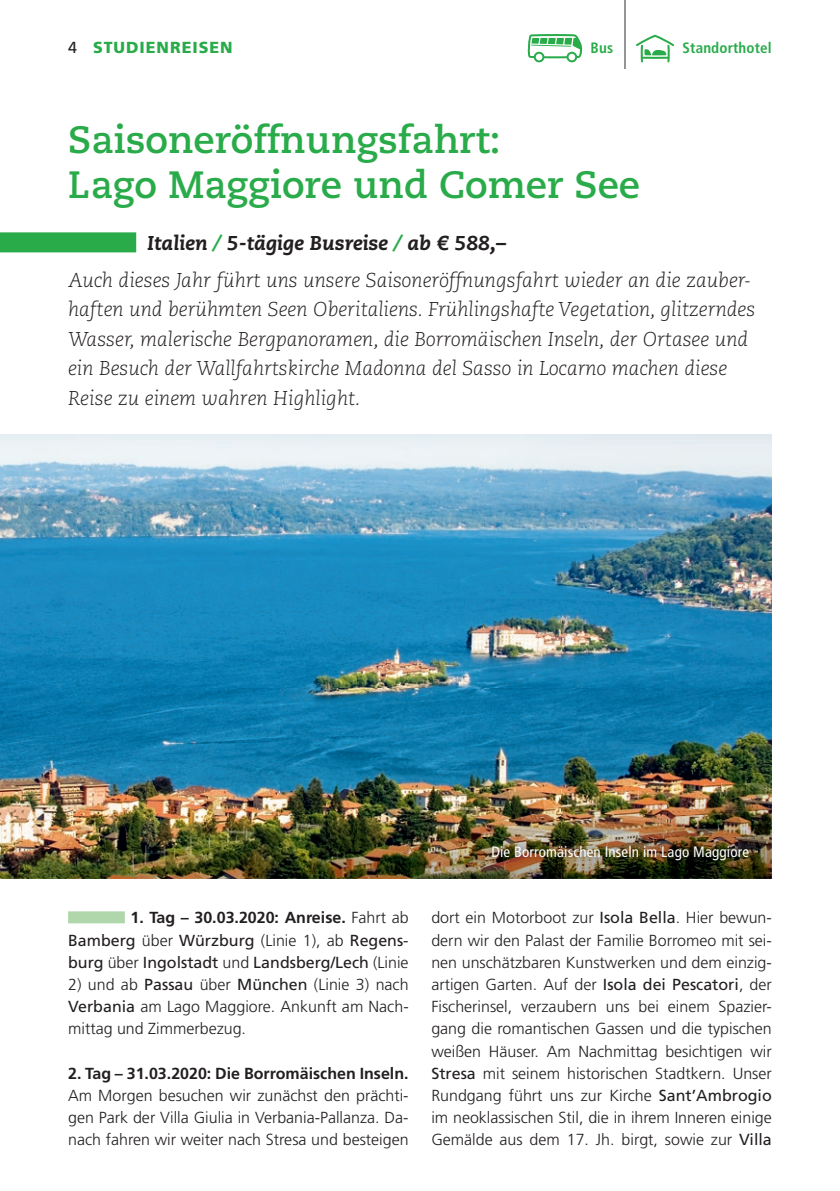
<style>
.page{position:relative;width:840px;height:1191px;background:#fff}
.page>*{position:absolute;margin:0;border:0;box-sizing:border-box;transform-origin:0 0}
.t1{font:700 38px/44.4px "Caecilia LT";color:#29ab4a}
.t2{font:italic 300 20px/29.6px "Caecilia LT";color:#231f20}
.t3{font:300 16px/22.2px "Frutiger LT Pro";color:#231f20;text-align:justify}
.t4{font:16px/22.2px "Frutiger LT Pro";color:#231f20;text-align:justify}
.t5{font:700 16px "Frutiger LT Pro";color:#231f20}
.t6{font:900 16px "Frutiger LT Pro";letter-spacing:.06em;color:#29ab4a}
.t7{font:condensed 15px "Frutiger LT Pro";letter-spacing:.01em;color:#fff}
.t8{font:700 condensed 15px "Frutiger LT Pro";letter-spacing:.01em;color:#29ab4a}
.s1{font-weight:400;color:#231f20}
.s2{font-weight:800}
.s3{font-weight:800;color:#29ab4a}
.s4{font-weight:700}
.s5{font-weight:300}
.s6{font-weight:400}
</style>
<div class="page">
<div style="left:0;top:232px;width:136px;height:20px;background:#29ab4a"></div>
<div style="left:68px;top:911px;width:57px;height:12px;background:#b0d6ac"></div>
<img style="left:0;top:435px;width:771px;height:444px">
<img style="left:482px;top:837px;width:275px;height:32px">
<svg style="left:636px;top:35px;width:37px;height:27px"></svg>
<hr style="left:624px;top:0;width:1px;height:68px;background:#939598">
<svg style="left:527px;top:34px;width:55px;height:28px"></svg>
<p class="t6" style="left:68px;top:37px;width:166px"><span class="s1">4</span> STUDIENREISEN</p>
<p class="t8" style="left:590px;top:39px;width:24px">Bus</p>
<p class="t8" style="left:682px;top:39px;width:91px">Standorthotel</p>
<h1 class="t1" style="left:68px;top:118px;width:573px">Saisoneröffnungsfahrt:<br>Lago Maggiore und Comer See</h1>
<p class="t2" style="left:68px;top:224px;width:684px;line-height:37px;text-indent:79px"><span class="s2">Italien</span> <span class="s3">/</span> <span class="s2">5-tägige Busreise</span> <span class="s3">/</span> <span class="s2">ab € 588,–<br></span>Auch dieses Jahr führt uns unsere Saisoneröffnungsfahrt wieder an die zauber-</p>
<p class="t2" style="left:68px;top:295px;width:688px">haften und berühmten Seen Oberitaliens. Frühlingshafte Vegetation, glitzerndes Wasser, malerische Bergpanoramen, die Borromäischen Inseln, der Ortasee und ein Besuch der Wallfahrtskirche Madonna del Sasso in Locarno machen diese Reise zu einem wahren Highlight.</p>
<p class="t4" style="left:68px;top:906px;width:342px;text-indent:62px"><span class="s4">1. Tag – 30.03.2020: Anreise.</span> <span class="s5">Fahrt ab </span>Bamberg <span class="s5">über</span> Würzburg <span class="s5">(Linie 1), ab</span> Regens&shy;burg <span class="s5">über</span> Ingolstadt <span class="s5">und</span> Landsberg/Lech <span class="s5">(Linie</span></p>
<p class="t3" style="left:68px;top:973px;width:342px">2) und ab <span class="s6">Passau</span> über <span class="s6">München</span> (Linie 3) nach <span class="s6">Verbania</span> am Lago Maggiore. Ankunft am Nach&shy;mittag und Zimmerbezug.</p>
<p class="t5" style="left:68px;top:1063px;width:342px">2. Tag – 31.03.2020: Die Borromäischen Inseln.</p>
<p class="t3" style="left:68px;top:1084px;width:342px">Am Morgen besuchen wir zunächst den prächti&shy;gen Park der Villa Giulia in Verbania-Pallanza. Da&shy;nach fahren wir weiter nach Stresa und besteigen</p>
<p class="t7" style="left:491px;top:842px;width:259px">Die Borromäischen Inseln im Lago Maggiore</p>
<p class="t3" style="left:431px;top:906px;width:342px">dort ein Motorboot zur <span class="s6">Isola Bella</span>. Hier bewun&shy;dern wir den Palast der Familie Borromeo mit sei&shy;nen unschätzbaren Kunstwerken und dem einzig&shy;artigen Garten. Auf der <span class="s6">Isola dei Pescatori</span>, der Fischerinsel, verzaubern uns bei einem Spazier&shy;gang die romantischen Gassen und die typischen weißen Häuser. Am Nachmittag besichtigen wir <span class="s6">Stresa</span> mit seinem historischen Stadtkern. Unser Rundgang führt uns zur Kirche <span class="s6">Sant’Ambrogio </span>im neoklassischen Stil, die in ihrem Inneren einige Gemälde aus dem 17. Jh. birgt, sowie zur <span class="s6">Villa</span></p>
</div>
